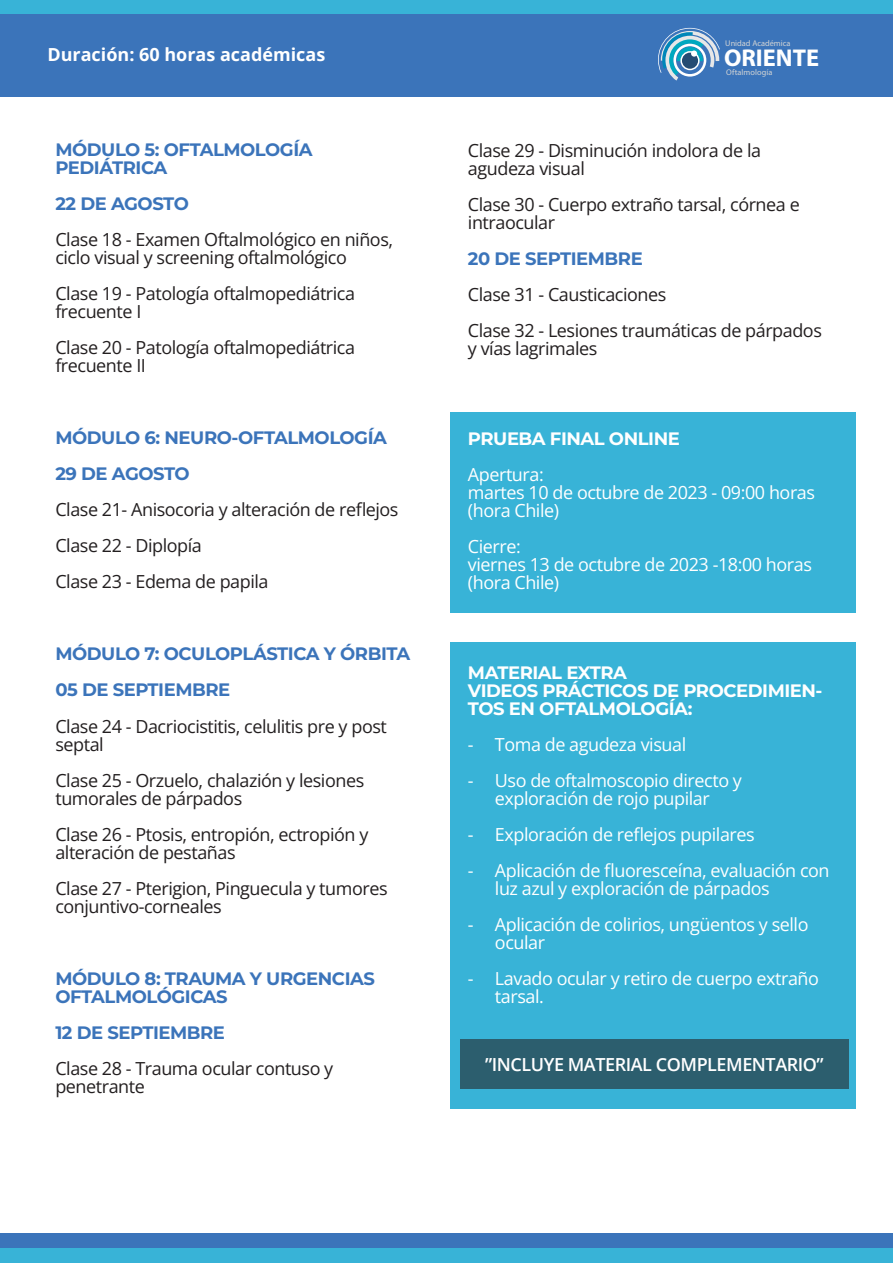
<style>
.page{position:relative;width:893px;height:1263px;background:#fff}
.page>*{position:absolute;margin:0;border:0;box-sizing:border-box;transform-origin:0 0}
.t1{font:700 24.45px "Myriad Pro";color:#fff}
.t2{font:18px/18px "Open Sans";letter-spacing:-.025em;color:#231f20}
.t3{font:18px/18px "Open Sans";letter-spacing:-.025em;color:#fff}
.t4{font:700 18px/18px "Montserrat";letter-spacing:-.025em;color:#3b74ba}
.t5{font:700 18px/18px "Montserrat";letter-spacing:-.025em;color:#fff}
.t6{font:600 18px "Open Sans";letter-spacing:-.025em;color:#fff}
.t7{font:700 18px "Open Sans";color:#fff}
.t8{font:8.25px "Myriad Pro";color:#d1d3d4}
</style>
<div class="page">
<div style="left:451px;top:642px;width:405px;height:467px;background:#38b3d7"></div>
<div style="left:460px;top:1039px;width:389px;height:50px;background:#2c5e6e"></div>
<div style="left:0;top:1234px;width:893px;height:29px;background:#3b74ba"></div>
<div style="left:0;top:1249px;width:893px;height:14px;background:#38b3d7"></div>
<div style="left:451px;top:412px;width:405px;height:201px;background:#38b3d7"></div>
<div style="left:0;top:12px;width:893px;height:85px;background:#3b74ba"></div>
<div style="left:0;top:0;width:893px;height:14px;background:#38b3d7"></div>
<svg style="left:658px;top:28px;width:62px;height:53px"></svg>
<p class="t7" style="left:47px;top:42px;width:279px">Duración: 60 horas académicas</p>
<p class="t4" style="left:55px;top:140px;width:259px">MÓDULO 5: OFTALMOLOGÍA<br>PEDIÁTRICA</p>
<p class="t4" style="left:55px;top:194px;width:135px">22 DE AGOSTO</p>
<p class="t2" style="left:55px;top:230px;width:339px">Clase 18 - Examen Oftalmológico en niños, ciclo visual y screening oftalmológico</p>
<p class="t2" style="left:55px;top:284px;width:301px">Clase 19 - Patología oftalmopediátrica frecuente I</p>
<p class="t2" style="left:55px;top:338px;width:301px">Clase 20 - Patología oftalmopediátrica frecuente II</p>
<p class="t4" style="left:55px;top:419px;width:333px;line-height:36px">MÓDULO 6: NEURO-OFTALMOLOGÍA<br>29 DE AGOSTO</p>
<p class="t2" style="left:55px;top:491px;width:345px;line-height:36px">Clase 21- Anisocoria y alteración de reflejos<br>Clase 22 - Diplopía<br>Clase 23 - Edema de papila</p>
<p class="t4" style="left:55px;top:635px;width:356px;line-height:36px">MÓDULO 7: OCULOPLÁSTICA Y ÓRBITA<br>05 DE SEPTIEMBRE</p>
<p class="t2" style="left:55px;top:716px;width:333px">Clase 24 - Dacriocistitis, celulitis pre y post septal</p>
<p class="t2" style="left:55px;top:770px;width:310px">Clase 25 - Orzuelo, chalazión y lesiones tumorales de párpados</p>
<p class="t2" style="left:55px;top:824px;width:315px">Clase 26 - Ptosis, entropión, ectropión y alteración de pestañas</p>
<p class="t2" style="left:55px;top:878px;width:334px">Clase 27 - Pterigion, Pinguecula y tumores conjuntivo-corneales</p>
<p class="t4" style="left:55px;top:968px;width:321px">MÓDULO 8: TRAUMA Y URGENCIAS<br>OFTALMOLÓGICAS</p>
<p class="t4" style="left:55px;top:1022px;width:171px">12 DE SEPTIEMBRE</p>
<p class="t2" style="left:55px;top:1058px;width:279px">Clase 28 - Trauma ocular contuso y penetrante</p>
<p class="t8" style="left:725px;top:38px;width:67px">Unidad Académica</p>
<h1 class="t1" style="left:724px;top:42px;width:97px">ORIENTE</h1>
<p class="t8" style="left:726px;top:67px;width:48px">Oftalmología</p>
<p class="t2" style="left:468px;top:141px;width:295px">Clase 29 - Disminución indolora de la agudeza visual</p>
<p class="t2" style="left:468px;top:195px;width:333px">Clase 30 - Cuerpo extraño tarsal, córnea e intraocular</p>
<p class="t4" style="left:468px;top:248px;width:176px">20 DE SEPTIEMBRE</p>
<p class="t2" style="left:468px;top:276px;width:355px;line-height:36px">Clase 31 - Causticaciones<br>Clase 32 - Lesiones traumáticas de párpados</p>
<p class="t2" style="left:468px;top:339px;width:131px">y vías lagrimales</p>
<p class="t5" style="left:468px;top:428px;width:213px">PRUEBA FINAL ONLINE</p>
<p class="t3" style="left:468px;top:465px;width:349px">Apertura:<br>martes 10 de octubre de 2023 - 09:00 horas (hora Chile)</p>
<p class="t3" style="left:468px;top:537px;width:345px">Cierre:<br>viernes 13 de octubre de 2023 -18:00 horas (hora Chile)</p>
<p class="t5" style="left:468px;top:662px;width:356px">MATERIAL EXTRA<br>VIDEOS PRÁCTICOS DE PROCEDIMIEN-<br>TOS EN OFTALMOLOGÍA:</p>
<p class="t3" style="left:468px;top:735px;width:220px">- Toma de agudeza visual</p>
<p class="t3" style="left:468px;top:771px;width:275px;text-align:center">- Uso de oftalmoscopio directo y exploración de rojo pupilar</p>
<p class="t3" style="left:468px;top:825px;width:288px">- Exploración de reflejos pupilares</p>
<p class="t3" style="left:495px;top:861px;width:336px;text-indent:-27px">- Aplicación de fluoresceína, evaluación con luz azul y exploración de párpados</p>
<p class="t3" style="left:495px;top:915px;width:315px;text-indent:-27px">- Aplicación de colirios, ungüentos y sello ocular</p>
<p class="t3" style="left:495px;top:969px;width:326px;text-indent:-27px">- Lavado ocular y retiro de cuerpo extraño tarsal.</p>
<p class="t6" style="left:485px;top:1052px;width:340px">”INCLUYE MATERIAL COMPLEMENTARIO”</p>
</div>
